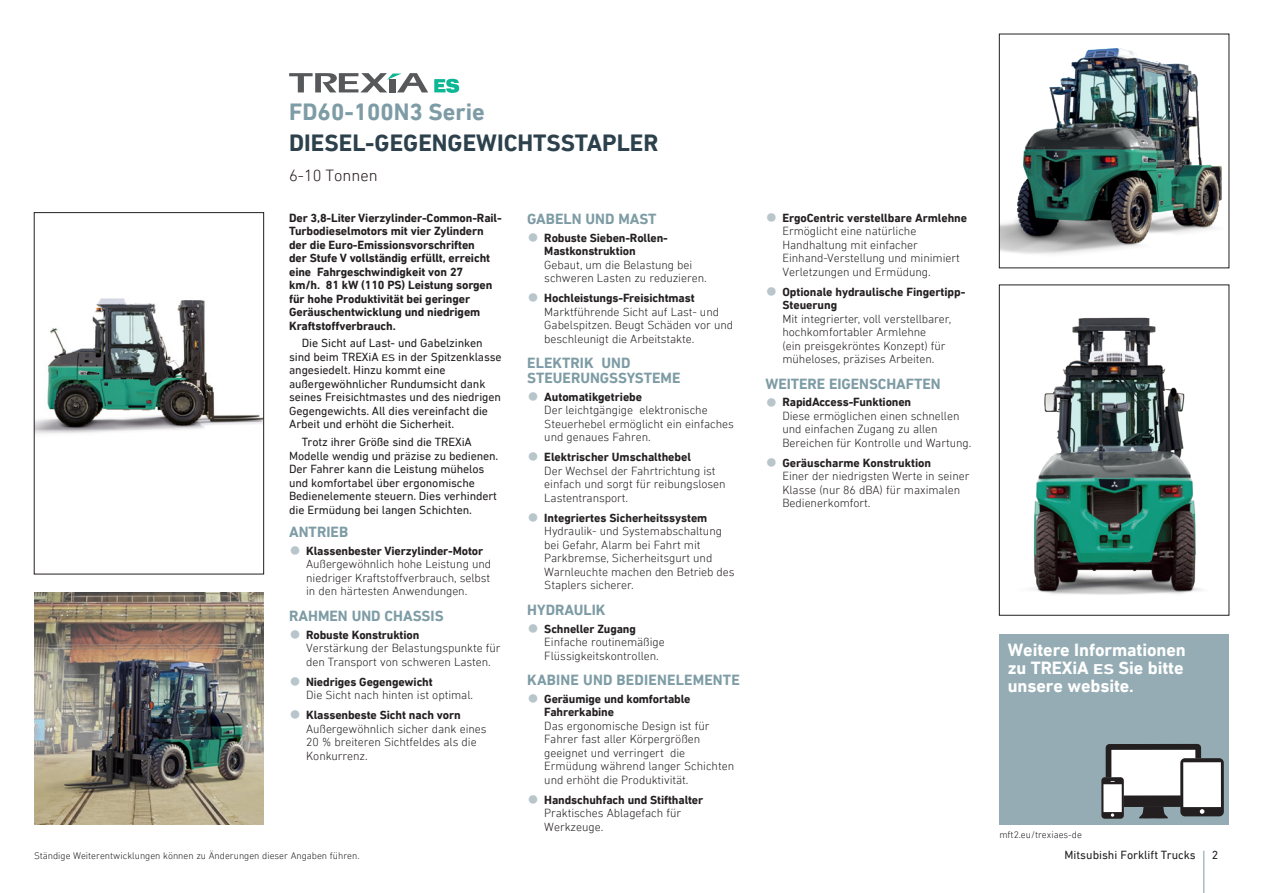
<style>
.page{position:relative;width:1263px;height:893px;background:#fff}
.page>*{position:absolute;margin:0;border:0;box-sizing:border-box;transform-origin:0 0}
.Inside_FormFactor_No{font:700 24px "DIN Next LT Pro";color:#2c414c}
.Inside_Series_Name_N{font:700 24px "DIN Next LT Pro";color:#7e9ca5}
.Boxout-Header{font:700 18px/18px "DIN Next LT Pro";letter-spacing:-.005em;color:#fff;text-align:justify}
.Inside_Capacity_Norm{font:300 16.5px "DIN Next LT Pro";color:#23191c}
.TOP_FEATURES_Section{font:700 15px/15px "DIN Next LT Pro";color:#7e9ca5}
.t1{font:300 12px/13.5px "DIN Next LT Pro";letter-spacing:-.005em;color:#231f20}
.FAB_Body_regular_N{font:12px/13.5px "DIN Next LT Pro";letter-spacing:-.01em;color:#231f20}
.FAB_Body_LEAD_-_N{font:700 12px/13.5px "DIN Next LT Pro";letter-spacing:-.01em;color:#231f20}
.BODY_Smallprint_Norm{font:300 9.75px "DIN Next LT Pro";color:#231f20}
.s1{font-size:9.6px}
.s2{font-family:"Helvetica Neue LT Std";font-stretch:condensed;font-size:24px;color:#b8c6cc}
.s3{font-weight:700}
.s4{font-size:14.4px}
</style>
<div class="page">
<div style="left:999px;top:634px;width:230px;height:191px;background:#95acb4"></div>
<svg style="left:434px;top:79px;width:25px;height:14px"></svg>
<svg style="left:289px;top:73px;width:139px;height:19px"></svg>
<div style="left:1111px;top:750px;width:84px;height:46px;background:#fff"></div>
<svg style="left:1139px;top:807px;width:29px;height:12px"></svg>
<div style="left:1101px;top:777px;width:23px;height:42px;background:#231f20;border-radius:3px"></div>
<svg style="left:1111px;top:813px;width:3px;height:4px"></svg>
<div style="left:1103px;top:784px;width:19px;height:28px;background:#fff"></div>
<div style="left:1180px;top:758px;width:44px;height:58px;background:#231f20;border-radius:5px"></div>
<svg style="left:1200px;top:809px;width:4px;height:5px"></svg>
<div style="left:1183px;top:762px;width:38px;height:45px;background:#fff"></div>
<svg style="left:1106px;top:744px;width:95px;height:38px"></svg>
<div style="left:1124px;top:795px;width:57px;height:12px;background:#231f20"></div>
<img style="left:34px;top:592px;width:230px;height:233px">
<img style="left:1033px;top:317px;width:169px;height:278px">
<img style="left:1001px;top:48px;width:221px;height:206px">
<img style="left:36px;top:298px;width:226px;height:136px">
<div style="left:34px;top:212px;width:230px;height:362px;border:1px solid #231f20"></div>
<hr style="left:1203px;top:851px;width:1px;height:42px;background:#7e9ca5">
<p class="Inside_Series_Name_N" style="left:289px;top:98px;width:197px">FD60-100N3 Serie</p>
<p class="Inside_FormFactor_No" style="left:289px;top:129px;width:371px">DIESEL-GEGENGEWICHTSSTAPLER</p>
<p class="Inside_Capacity_Norm" style="left:289px;top:165px;width:90px">6-10 Tonnen</p>
<p class="FAB_Body_LEAD_-_N" style="left:289px;top:211px;width:214px">Der 3,8-Liter Vierzylinder-Common-Rail-Turbodieselmotors mit vier Zylindern der die Euro-Emissionsvorschriften<br>der Stufe V vollständig erfüllt, erreicht eine Fahrgeschwindigkeit von 27<br>km/h. 81 kW (110 PS) Leistung sorgen für hohe Produktivität bei geringer Geräuschentwicklung und niedrigem Kraftstoffverbrauch.</p>
<p class="FAB_Body_regular_N" style="left:289px;top:336px;width:214px;text-indent:13px">Die Sicht auf Last- und Gabelzinken sind beim TREXiA <span class="s1">ES</span> in der Spitzenklasse angesiedelt. Hinzu kommt eine außergewöhnlicher Rundumsicht dank seines Freisichtmastes und des niedrigen Gegengewichts. All dies vereinfacht die Arbeit und erhöht die Sicherheit.</p>
<p class="FAB_Body_regular_N" style="left:289px;top:435px;width:211px;text-indent:13px">Trotz ihrer Größe sind die TREXiA Modelle wendig und präzise zu bedienen.<br>Der Fahrer kann die Leistung mühelos und komfortabel über ergonomische Bedienelemente steuern. Dies verhindert die Ermüdung bei langen Schichten.</p>
<p class="TOP_FEATURES_Section" style="left:289px;top:524px;width:60px">ANTRIEB</p>
<p class="t1" style="left:306px;top:544px;width:187px;text-indent:-17px"><span class="s2">•</span> <span class="s3">Klassenbester Vierzylinder-Motor </span>Außergewöhnlich hohe Leistung und niedriger Kraftstoffverbrauch, selbst in den härtesten Anwendungen.</p>
<p class="TOP_FEATURES_Section" style="left:289px;top:608px;width:156px">RAHMEN UND CHASSIS</p>
<p class="t1" style="left:306px;top:628px;width:196px;text-indent:-17px"><span class="s2">•</span> <span class="s3">Robuste Konstruktion<br></span>Verstärkung der Belastungspunkte für den Transport von schweren Lasten.</p>
<p class="t1" style="left:306px;top:675px;width:168px;text-indent:-17px"><span class="s2">•</span> <span class="s3">Niedriges Gegengewicht<br></span>Die Sicht nach hinten ist optimal.</p>
<p class="t1" style="left:306px;top:708px;width:182px;text-indent:-17px"><span class="s2">•</span> <span class="s3">Klassenbeste Sicht nach vorn<br></span>Außergewöhnlich sicher dank eines<br>20 % breiteren Sichtfeldes als die<br>Konkurrenz.</p>
<p class="BODY_Smallprint_Norm" style="left:34px;top:850px;width:327px">Ständige Weiterentwicklungen können zu Änderungen dieser Angaben führen.</p>
<p class="TOP_FEATURES_Section" style="left:527px;top:211px;width:131px">GABELN UND MAST</p>
<p class="t1" style="left:544px;top:231px;width:164px;text-indent:-17px"><span class="s2">•</span> <span class="s3">Robuste Sieben-Rollen-<br>Mastkonstruktion<br></span>Gebaut, um die Belastung bei schweren Lasten zu reduzieren.</p>
<p class="t1" style="left:544px;top:291px;width:190px;text-indent:-17px"><span class="s2">•</span> <span class="s3">Hochleistungs-Freisichtmast </span>Marktführende Sicht auf Last- und Gabelspitzen. Beugt Schäden vor und beschleunigt die Arbeitstakte.</p>
<p class="TOP_FEATURES_Section" style="left:527px;top:355px;width:155px">ELEKTRIK UND<br>STEUERUNGSSYSTEME</p>
<p class="t1" style="left:544px;top:390px;width:191px;text-indent:-17px"><span class="s2">•</span> <span class="s3">Automatikgetriebe<br></span>Der leichtgängige elektronische<br>Steuerhebel ermöglicht ein einfaches und genaues Fahren.</p>
<p class="t1" style="left:544px;top:450px;width:183px;text-indent:-17px"><span class="s2">•</span> <span class="s3">Elektrischer Umschalthebel<br></span>Der Wechsel der Fahrtrichtung ist einfach und sorgt für reibungslosen<br>Lastentransport.</p>
<p class="t1" style="left:544px;top:511px;width:192px;text-indent:-17px"><span class="s2">•</span> <span class="s3">Integriertes Sicherheitssystem<br></span>Hydraulik- und Systemabschaltung bei Gefahr, Alarm bei Fahrt mit<br>Parkbremse, Sicherheitsgurt und<br>Warnleuchte machen den Betrieb des<br>Staplers sicherer.</p>
<p class="TOP_FEATURES_Section" style="left:527px;top:602px;width:80px">HYDRAULIK</p>
<p class="t1" style="left:544px;top:622px;width:122px;text-indent:-17px"><span class="s2">•</span> <span class="s3">Schneller Zugang<br></span>Einfache routinemäßige<br>Flüssigkeitskontrollen.</p>
<p class="TOP_FEATURES_Section" style="left:527px;top:672px;width:214px">KABINE UND BEDIENELEMENTE</p>
<p class="t1" style="left:544px;top:692px;width:191px;text-indent:-17px"><span class="s2">•</span> <span class="s3">Geräumige und komfortable<br>Fahrerkabine<br></span>Das ergonomische Design ist für<br>Fahrer fast aller Körpergrößen geeignet und verringert die<br>Ermüdung während langer Schichten und erhöht die Produktivität.</p>
<p class="t1" style="left:544px;top:793px;width:160px;text-indent:-17px"><span class="s2">•</span> <span class="s3">Handschuhfach und Stifthalter<br></span>Praktisches Ablagefach für<br>Werkzeuge.</p>
<p class="t1" style="left:782px;top:211px;width:186px;text-indent:-17px"><span class="s2">•</span> <span class="s3">ErgoCentric verstellbare Armlehne<br></span>Ermöglicht eine natürliche<br>Handhaltung mit einfacher<br>Einhand-Verstellung und minimiert<br>Verletzungen und Ermüdung.</p>
<p class="t1" style="left:782px;top:285px;width:184px;text-indent:-17px"><span class="s2">•</span> <span class="s3">Optionale hydraulische Fingertipp-<br>Steuerung<br></span>Mit integrierter, voll verstellbarer, hochkomfortabler Armlehne<br>(ein preisgekröntes Konzept) für müheloses, präzises Arbeiten.</p>
<p class="TOP_FEATURES_Section" style="left:765px;top:376px;width:177px">WEITERE EIGENSCHAFTEN</p>
<p class="t1" style="left:782px;top:395px;width:190px;text-indent:-17px"><span class="s2">•</span> <span class="s3">RapidAccess-Funktionen<br></span>Diese ermöglichen einen schnellen und einfachen Zugang zu allen<br>Bereichen für Kontrolle und Wartung.</p>
<p class="t1" style="left:782px;top:456px;width:189px;text-indent:-17px"><span class="s2">•</span> <span class="s3">Geräuscharme Konstruktion<br></span>Einer der niedrigsten Werte in seiner<br>Klasse (nur 86 dBA) für maximalen<br>Bedienerkomfort.</p>
<p class="Boxout-Header" style="left:1008px;top:641px;width:179px">Weitere Informationen zu TREXiA <span class="s4">ES</span> Sie bitte unsere website.</p>
<p class="BODY_Smallprint_Norm" style="left:999px;top:829px;width:84px">mft2.eu/trexiaes-de</p>
<p class="FAB_Body_regular_N" style="left:1064px;top:848px;width:133px">Mitsubishi Forklift Trucks</p>
<p class="FAB_Body_regular_N" style="left:1212px;top:848px;width:8px">2</p>
</div>
